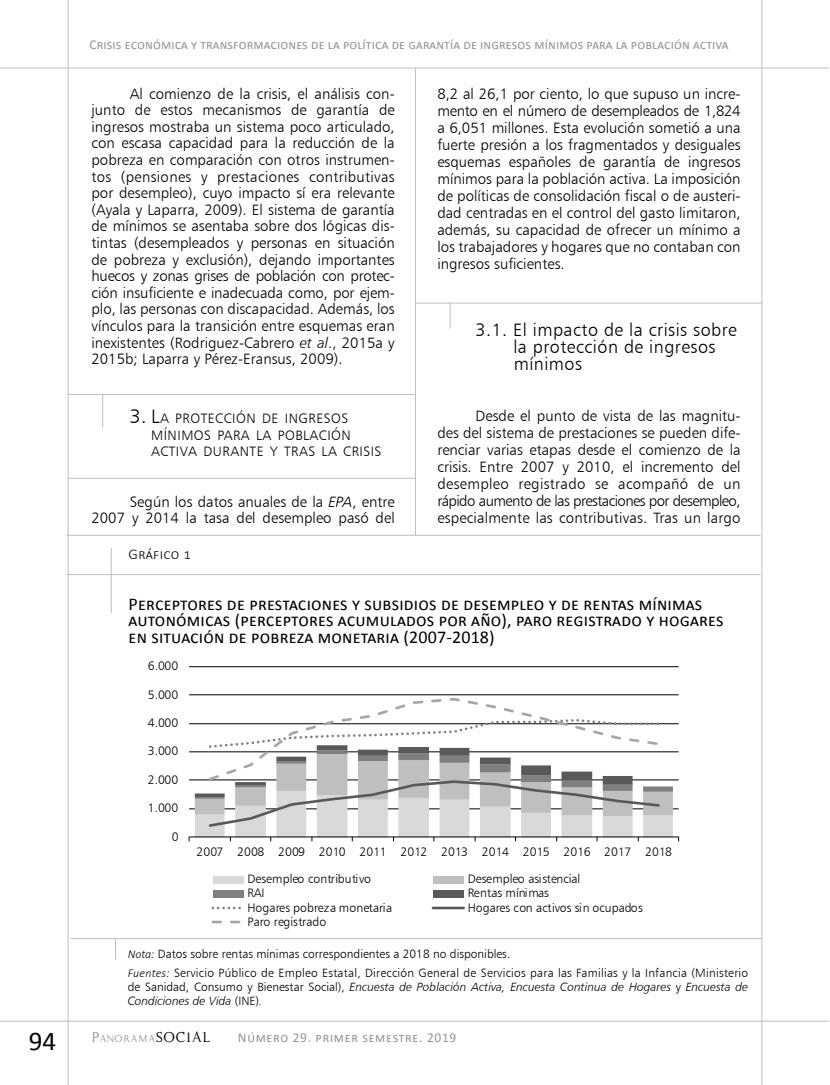
<style>
.page{position:relative;width:830px;height:1085px;background:#fff}
.page>*{position:absolute;margin:0;border:0;box-sizing:border-box;transform-origin:0 0}
.t1{font:27px "Calibri";color:#000}
.t2{font:18px/16.5px "Calibri";letter-spacing:.01em;color:#000}
.t3{font:18px/17px "Humanist 777 BT Light B";letter-spacing:.025em;color:#000}
.t4{font:15px/16.6px "Humanist 777 BT Light B";color:#000;text-align:justify}
.t5{font:300 15px "Calibri";letter-spacing:.025em;color:#000}
.t6{font:13.65px/16.6px "Humanist 777 BT Light B";letter-spacing:.035em;color:#000}
.t7{font:13.5px "Calibri";letter-spacing:.01em;color:#939598}
.t8{font:13.5px "Calibri";letter-spacing:.05em;color:#939598}
.t9{font:12.3px/26.5px "Humanist 777 BT Light B";letter-spacing:.005em;color:#000}
.t10{font:12px/18.5px "Humanist 777 BT Light B";letter-spacing:.02em;color:#000}
.t11{font:12px/14.2px "Humanist 777 BT Light Italic B";color:#000}
.t12{font:11.55px "Kopy Katt Kut";letter-spacing:.07em;color:#939598}
.s1{font-family:"Humanist 777 BT Light Italic B"}
.s2{font-size:19.5px}
.s3{font-family:"Calibri";font-weight:300;font-style:italic}
.s4{font-family:"Humanist 777 BT Light B"}
.s5{font-size:16.5px}
.s6{font-size:16.5px;color:#000}
</style>
<div class="page">
<hr style="left:68px;top:0;width:1px;height:1084px;background:#bcbec0">
<hr style="left:0;top:68px;width:828px;height:1px;background:#bcbec0">
<hr style="left:761px;top:0;width:1px;height:1084px;background:#bcbec0">
<hr style="left:0;top:1020px;width:828px;height:1px;background:#bcbec0">
<hr style="left:415px;top:68px;width:1px;height:466px;background:#bcbec0">
<hr style="left:66px;top:574px;width:694px;height:1px;background:#bcbec0">
<hr style="left:111px;top:547px;width:1px;height:65px;background:#bcbec0">
<hr style="left:189px;top:808px;width:489px;height:1px;background:#000">
<hr style="left:189px;top:779px;width:489px;height:1px;background:#000">
<hr style="left:189px;top:751px;width:489px;height:1px;background:#000">
<hr style="left:189px;top:723px;width:489px;height:1px;background:#000">
<hr style="left:189px;top:694px;width:489px;height:1px;background:#000">
<hr style="left:189px;top:666px;width:489px;height:1px;background:#000">
<hr style="left:189px;top:836px;width:489px;height:1px;background:#000">
<svg style="left:195px;top:723px;width:483px;height:118px"></svg>
<svg style="left:207px;top:698px;width:454px;height:84px"></svg>
<div style="left:213px;top:875px;width:31px;height:7px;background:#d9d9d9"></div>
<div style="left:433px;top:875px;width:31px;height:7px;background:#bfbfbf"></div>
<div style="left:213px;top:889px;width:31px;height:7px;background:#7f7f7f"></div>
<div style="left:433px;top:889px;width:31px;height:7px;background:#595959"></div>
<svg style="left:213px;top:906px;width:28px;height:3px"></svg>
<hr style="left:433px;top:906px;width:30px;height:3px;background:#595959">
<svg style="left:213px;top:920px;width:28px;height:3px"></svg>
<svg style="left:115px;top:939px;width:1px;height:20px"></svg>
<hr style="left:70px;top:938px;width:692px;height:1px;background:#bcbec0">
<hr style="left:66px;top:534px;width:694px;height:1px;background:#bcbec0">
<hr style="left:102px;top:394px;width:1px;height:33px;background:#bcbec0">
<hr style="left:69px;top:394px;width:346px;height:1px;background:#bcbec0">
<hr style="left:69px;top:477px;width:346px;height:1px;background:#bcbec0">
<svg style="left:449px;top:303px;width:1px;height:25px"></svg>
<hr style="left:416px;top:302px;width:346px;height:1px;background:#bcbec0">
<h1 class="t1" style="left:29px;top:1023px;width:29px">94</h1>
<p class="t7" style="left:89px;top:36px;width:640px">Crisis económica y transformaciones de la política de garantía de ingresos mínimos para la población activa</p>
<p class="t4" style="left:91px;top:85px;width:304px;text-indent:38px">Al comienzo de la crisis, el análisis con&shy;junto de estos mecanismos de garantía de ingresos mostraba un sistema poco articulado, con escasa capacidad para la reducción de la pobreza en comparación con otros instrumen&shy;tos (pensiones y prestaciones contributivas por desempleo), cuyo impacto sí era relevante (Ayala y Laparra, 2009). El sistema de garantía de mínimos se asentaba sobre dos lógicas dis&shy;tintas (desempleados y personas en situación de pobreza y exclusión), dejando importantes huecos y zonas grises de población con protec&shy;ción insuficiente e inadecuada como, por ejem&shy;plo, las personas con discapacidad. Además, los vínculos para la transición entre esquemas eran inexistentes (Rodriguez-Cabrero <span class="s1">et al</span>., 2015a y 2015b; Laparra y Pérez-Eransus, 2009).</p>
<p class="t6" style="left:151px;top:409px;width:230px;text-indent:-21px"><span class="s2">3. L</span>A PROTECCIÓN DE INGRESOS<br>MÍNIMOS PARA LA POBLACIÓN<br>ACTIVA DURANTE Y TRAS LA CRISIS</p>
<p class="t4" style="left:91px;top:493px;width:304px;text-align:right">Según los datos anuales de la <span class="s1">EPA</span>, entre<br>2007 y 2014 la tasa del desempleo pasó del</p>
<p class="t4" style="left:437px;top:85px;width:304px">8,2 al 26,1 por ciento, lo que supuso un incre&shy;mento en el número de desempleados de 1,824 a 6,051 millones. Esta evolución sometió a una fuerte presión a los fragmentados y desiguales esquemas españoles de garantía de ingresos mínimos para la población activa. La imposición de políticas de consolidación fiscal o de austeri&shy;dad centradas en el control del gasto limitaron, además, su capacidad de ofrecer un mínimo a los trabajadores y hogares que no contaban con ingresos suficientes.</p>
<p class="t3" style="left:513px;top:321px;width:225px;text-indent:-38px">3.1. El impacto de la crisis sobre la protección de ingresos mínimos</p>
<p class="t4" style="left:437px;top:407px;width:304px;text-indent:38px">Desde el punto de vista de las magnitu&shy;des del sistema de prestaciones se pueden dife&shy;renciar varias etapas desde el comienzo de la crisis. Entre 2007 y 2010, el incremento del desempleo registrado se acompañó de un rápido aumento de las prestaciones por desempleo, especialmente las contributivas. Tras un largo</p>
<p class="t5" style="left:128px;top:545px;width:64px">Gráfico 1</p>
<p class="t2" style="left:128px;top:595px;width:596px">Perceptores de prestaciones y subsidios de desempleo y de rentas mínimas autonómicas (perceptores acumulados por año), paro registrado y hogares en situación de pobreza monetaria (2007-2018)</p>
<p class="t9" style="left:148px;top:652px;width:32px">6.000</p>
<p class="t9" style="left:148px;top:680px;width:32px">5.000</p>
<p class="t9" style="left:148px;top:709px;width:32px">4.000</p>
<p class="t9" style="left:148px;top:737px;width:32px">3.000</p>
<p class="t9" style="left:148px;top:766px;width:32px">2.000</p>
<p class="t9" style="left:148px;top:794px;width:32px">1.000</p>
<p class="t9" style="left:171px;top:822px;width:8px">0</p>
<p class="t9" style="left:247px;top:838px;width:426px;text-indent:-51px">2007 2008 2009 2010 2011 2012 2013 2014 2015 2016 2017 2018<br>Desempleo contributivo</p>
<p class="t9" style="left:467px;top:865px;width:114px">Desempleo asistencial</p>
<p class="t9" style="left:247px;top:879px;width:19px">RAI</p>
<p class="t9" style="left:467px;top:879px;width:83px">Rentas mínimas</p>
<p class="t9" style="left:247px;top:893px;width:146px">Hogares pobreza monetaria</p>
<p class="t9" style="left:467px;top:893px;width:176px">Hogares con activos sin ocupados</p>
<p class="t9" style="left:247px;top:908px;width:80px">Paro registrado</p>
<p class="t10" style="left:128px;top:944px;width:621px"><span class="s3">Nota:</span> Datos sobre rentas mínimas correspondientes a 2018 no disponibles.<br><span class="s3">Fuentes:</span> Servicio Público de Empleo Estatal, Dirección General de Servicios para las Familias y la Infancia (Ministerio</p>
<p class="t11" style="left:128px;top:979px;width:621px"><span class="s4">de Sanidad, Consumo y Bienestar Social),</span> Encuesta de Población Activa, Encuesta Continua de Hogares <span class="s4">y</span> Encuesta de<br>Condiciones de Vida <span class="s4">(INE)</span>.</p>
<p class="t12" style="left:91px;top:1030px;width:120px"><span class="s5">P</span>ANORAMA<span class="s6">SOCIAL</span></p>
<p class="t8" style="left:238px;top:1029px;width:220px">Número 29. primer semestre. 2019</p>
</div>
